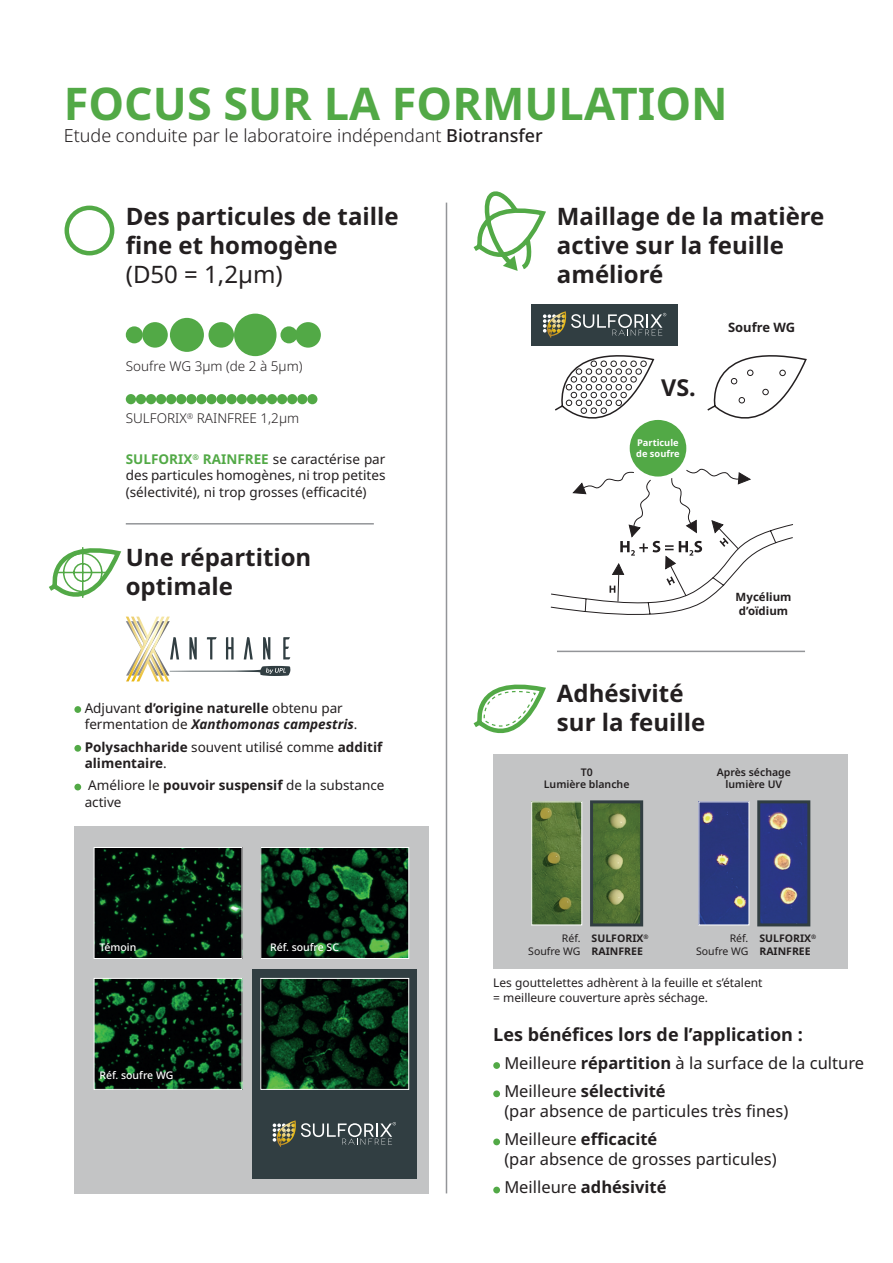
<style>
.page{position:relative;width:893px;height:1263px;background:#fff}
.page>*{position:absolute;margin:0;border:0;box-sizing:border-box;transform-origin:0 0}
.t1{font:700 45px "Noto Sans";color:#52a946}
.t2{font:700 24px/28.8px "Noto Sans";color:#231f20}
.t3{font:700 23.4px "Noto Sans";color:#231f20}
.t4{font:300 18px "Noto Sans";color:#231f20}
.t5{font:700 18px "Noto Sans";color:#231f20}
.t6{font:16.5px/19.8px "Noto Sans";color:#231f20}
.t7{font:700 16.5px "Noto Sans";color:#231f20}
.t8{font:13.5px/16.2px "Noto Sans";color:#231f20}
.t9{font:700 13.5px/16.2px "Noto Sans";color:#231f20}
.t10{font:300 13.5px "Noto Sans";color:#231f20}
.t11{font:700 12.9px "Noto Sans";color:#231f20}
.t12{font:12px/14.4px "Noto Sans";color:#231f20}
.t13{font:700 11.4px/13.8px "Noto Sans";color:#231f20}
.t14{font:600 10.5px/12.6px "Noto Sans";color:#231f20;text-align:center}
.t15{font:700 10.5px/12.6px "Noto Sans";color:#231f20}
.t16{font:500 10.5px "Noto Sans";color:#fff}
.t17{font:10.5px/12.6px "Noto Sans";color:#231f20;text-align:right}
.t18{font:700 9.3px/11.1px "Noto Sans";color:#fff}
.s1{font-weight:500}
.s2{font-weight:400}
.s3{font-weight:700;color:#52a946}
.s4{font-weight:700}
.s5{font-weight:700;font-style:italic}
</style>
<div class="page">
<div style="left:126px;top:326px;width:17px;height:17px;background:#52a946;border-radius:50%"></div>
<div style="left:280px;top:326px;width:17px;height:17px;background:#52a946;border-radius:50%"></div>
<div style="left:142px;top:322px;width:26px;height:26px;background:#52a946;border-radius:50%"></div>
<div style="left:295px;top:322px;width:26px;height:26px;background:#52a946;border-radius:50%"></div>
<div style="left:208px;top:322px;width:26px;height:26px;background:#52a946;border-radius:50%"></div>
<div style="left:170px;top:318px;width:34px;height:34px;background:#52a946;border-radius:50%"></div>
<div style="left:234px;top:314px;width:43px;height:42px;background:#52a946;border-radius:50%"></div>
<div style="left:126px;top:394px;width:10px;height:10px;background:#52a946;border-radius:50%"></div>
<div style="left:146px;top:394px;width:10px;height:10px;background:#52a946;border-radius:50%"></div>
<div style="left:166px;top:394px;width:10px;height:10px;background:#52a946;border-radius:50%"></div>
<div style="left:186px;top:394px;width:10px;height:10px;background:#52a946;border-radius:50%"></div>
<div style="left:206px;top:394px;width:11px;height:10px;background:#52a946;border-radius:50%"></div>
<div style="left:136px;top:394px;width:10px;height:10px;background:#52a946;border-radius:50%"></div>
<div style="left:156px;top:394px;width:10px;height:10px;background:#52a946;border-radius:50%"></div>
<div style="left:176px;top:394px;width:10px;height:10px;background:#52a946;border-radius:50%"></div>
<div style="left:196px;top:394px;width:11px;height:10px;background:#52a946;border-radius:50%"></div>
<div style="left:217px;top:394px;width:10px;height:10px;background:#52a946;border-radius:50%"></div>
<div style="left:227px;top:394px;width:10px;height:10px;background:#52a946;border-radius:50%"></div>
<div style="left:247px;top:394px;width:10px;height:10px;background:#52a946;border-radius:50%"></div>
<div style="left:267px;top:394px;width:10px;height:10px;background:#52a946;border-radius:50%"></div>
<div style="left:287px;top:394px;width:10px;height:10px;background:#52a946;border-radius:50%"></div>
<div style="left:307px;top:394px;width:10px;height:10px;background:#52a946;border-radius:50%"></div>
<div style="left:237px;top:394px;width:10px;height:10px;background:#52a946;border-radius:50%"></div>
<div style="left:257px;top:394px;width:10px;height:10px;background:#52a946;border-radius:50%"></div>
<div style="left:277px;top:394px;width:10px;height:10px;background:#52a946;border-radius:50%"></div>
<div style="left:297px;top:394px;width:10px;height:10px;background:#52a946;border-radius:50%"></div>
<div style="left:493px;top:1062px;width:7px;height:7px;background:#52a946;border-radius:50%"></div>
<div style="left:493px;top:1090px;width:7px;height:7px;background:#52a946;border-radius:50%"></div>
<div style="left:493px;top:1138px;width:7px;height:7px;background:#52a946;border-radius:50%"></div>
<div style="left:493px;top:1187px;width:7px;height:6px;background:#52a946;border-radius:50%"></div>
<div style="left:65px;top:206px;width:49px;height:49px;border:4px solid #52a946;border-radius:50%"></div>
<div style="left:630px;top:420px;width:56px;height:56px;background:#52a946;border-radius:50%"></div>
<svg style="left:550px;top:468px;width:243px;height:147px"></svg>
<svg style="left:473px;top:191px;width:73px;height:80px"></svg>
<svg style="left:473px;top:684px;width:73px;height:50px"></svg>
<svg style="left:49px;top:547px;width:241px;height:134px"></svg>
<div style="left:493px;top:754px;width:354px;height:215px;background:#c3c4c5"></div>
<img style="left:533px;top:803px;width:47px;height:120px">
<div style="left:531px;top:801px;width:51px;height:124px;border:1px solid #fff"></div>
<img style="left:594px;top:804px;width:45px;height:118px">
<div style="left:590px;top:800px;width:53px;height:126px;border:3px solid #313e42"></div>
<img style="left:700px;top:803px;width:47px;height:120px">
<img style="left:761px;top:804px;width:45px;height:118px">
<div style="left:757px;top:800px;width:53px;height:126px;border:3px solid #313e42"></div>
<hr style="left:446px;top:203px;width:1px;height:990px;background:#939598">
<hr style="left:126px;top:523px;width:248px;height:1px;background:#939598">
<hr style="left:557px;top:651px;width:248px;height:1px;background:#939598">
<svg style="left:555px;top:355px;width:100px;height:64px"></svg>
<svg style="left:707px;top:355px;width:100px;height:64px"></svg>
<div style="left:74px;top:706px;width:7px;height:7px;background:#52a946;border-radius:50%"></div>
<div style="left:74px;top:745px;width:7px;height:7px;background:#52a946;border-radius:50%"></div>
<div style="left:74px;top:784px;width:7px;height:6px;background:#52a946;border-radius:50%"></div>
<div style="left:74px;top:826px;width:354px;height:367px;background:#c3c4c5"></div>
<div style="left:252px;top:969px;width:165px;height:209px;background:#313e42"></div>
<img style="left:96px;top:849px;width:144px;height:108px">
<div style="left:94px;top:847px;width:148px;height:112px;border:1px solid #fff"></div>
<img style="left:96px;top:980px;width:144px;height:108px">
<div style="left:94px;top:978px;width:148px;height:112px;border:1px solid #fff"></div>
<img style="left:262px;top:849px;width:145px;height:108px">
<div style="left:260px;top:847px;width:149px;height:112px;border:1px solid #fff"></div>
<img style="left:262px;top:980px;width:145px;height:108px">
<div style="left:260px;top:978px;width:149px;height:112px;border:1px solid #fff"></div>
<div style="left:531px;top:304px;width:147px;height:42px;background:#313e42"></div>
<svg style="left:543px;top:311px;width:123px;height:27px"></svg>
<svg style="left:273px;top:1120px;width:123px;height:27px"></svg>
<p class="t1" style="left:64px;top:72px;width:666px">FOCUS SUR LA FORMULATION</p>
<p class="t4" style="left:64px;top:122px;width:481px">Etude conduite par le laboratoire indépendant <span class="s1">Biotransfer</span></p>
<p class="t2" style="left:126px;top:202px;width:274px">Des particules de taille fine et homogène<br><span class="s2">(D50 = 1,2µm)</span></p>
<p class="t10" style="left:126px;top:357px;width:178px">Soufre WG 3µm (de 2 à 5µm)</p>
<p class="t10" style="left:126px;top:409px;width:175px">SULFORIX<sup>®</sup> RAINFREE 1,2µm</p>
<p class="t8" style="left:126px;top:451px;width:261px;text-align:justify"><span class="s3">SULFORIX</span><sup>®</sup> <span class="s3">RAINFREE</span> se caractérise par des particules homogènes, ni trop petites (sélectivité), ni trop grosses (efficacité)</p>
<p class="t2" style="left:126px;top:543px;width:187px">Une répartition optimale</p>
<p class="t8" style="left:85px;top:700px;width:274px">Adjuvant <span class="s4">d’origine naturelle</span> obtenu par fermentation de <span class="s5">Xanthomonas campestris</span>.</p>
<p class="t9" style="left:85px;top:739px;width:299px">Polysachharide <span class="s2">souvent utilisé comme</span> additif alimentaire<span class="s2">.</span></p>
<p class="t8" style="left:85px;top:778px;width:301px">Améliore le <span class="s4">pouvoir suspensif</span> de la substance active</p>
<p class="t16" style="left:99px;top:939px;width:39px">Témoin</p>
<p class="t16" style="left:270px;top:939px;width:71px">Réf. soufre SC</p>
<p class="t16" style="left:99px;top:1067px;width:76px">Réf. soufre WG</p>
<p class="t2" style="left:557px;top:202px;width:269px">Maillage de la matière active sur la feuille amélioré</p>
<p class="t3" style="left:661px;top:371px;width:36px">VS.</p>
<p class="t18" style="left:636px;top:437px;width:45px">Particule de soufre</p>
<p class="t11" style="left:728px;top:318px;width:69px">Soufre WG</p>
<p class="t13" style="left:736px;top:590px;width:57px">Mycélium d’oïdium</p>
<p class="t2" style="left:557px;top:679px;width:150px">Adhésivité sur la feuille</p>
<p class="t14" style="left:544px;top:766px;width:87px">T0<br>Lumière blanche</p>
<p class="t14" style="left:717px;top:766px;width:76px">Après séchage lumière UV</p>
<p class="t17" style="left:528px;top:932px;width:54px">Réf.<br>Soufre WG</p>
<p class="t15" style="left:759px;top:932px;width:58px">SULFORIX<sup>®<br></sup>RAINFREE</p>
<p class="t17" style="left:696px;top:932px;width:54px">Réf.<br>Soufre WG</p>
<p class="t15" style="left:592px;top:932px;width:58px">SULFORIX<sup>®<br></sup>RAINFREE</p>
<p class="t12" style="left:493px;top:976px;width:271px">Les gouttelettes adhèrent à la feuille et s’étalent = meilleure couverture après séchage.</p>
<p class="t5" style="left:493px;top:1021px;width:311px">Les bénéfices lors de l’application :</p>
<p class="t6" style="left:504px;top:1053px;width:361px">Meilleure <span class="s4">répartition</span> à la surface de la culture</p>
<p class="t6" style="left:504px;top:1082px;width:286px">Meilleure <span class="s4">sélectivité<br></span>(par absence de particules très fines)</p>
<p class="t6" style="left:504px;top:1130px;width:274px">Meilleure <span class="s4">efficacité<br></span>(par absence de grosses particules)</p>
<p class="t7" style="left:504px;top:1176px;width:164px"><span class="s2">Meilleure</span> adhésivité</p>
</div>
